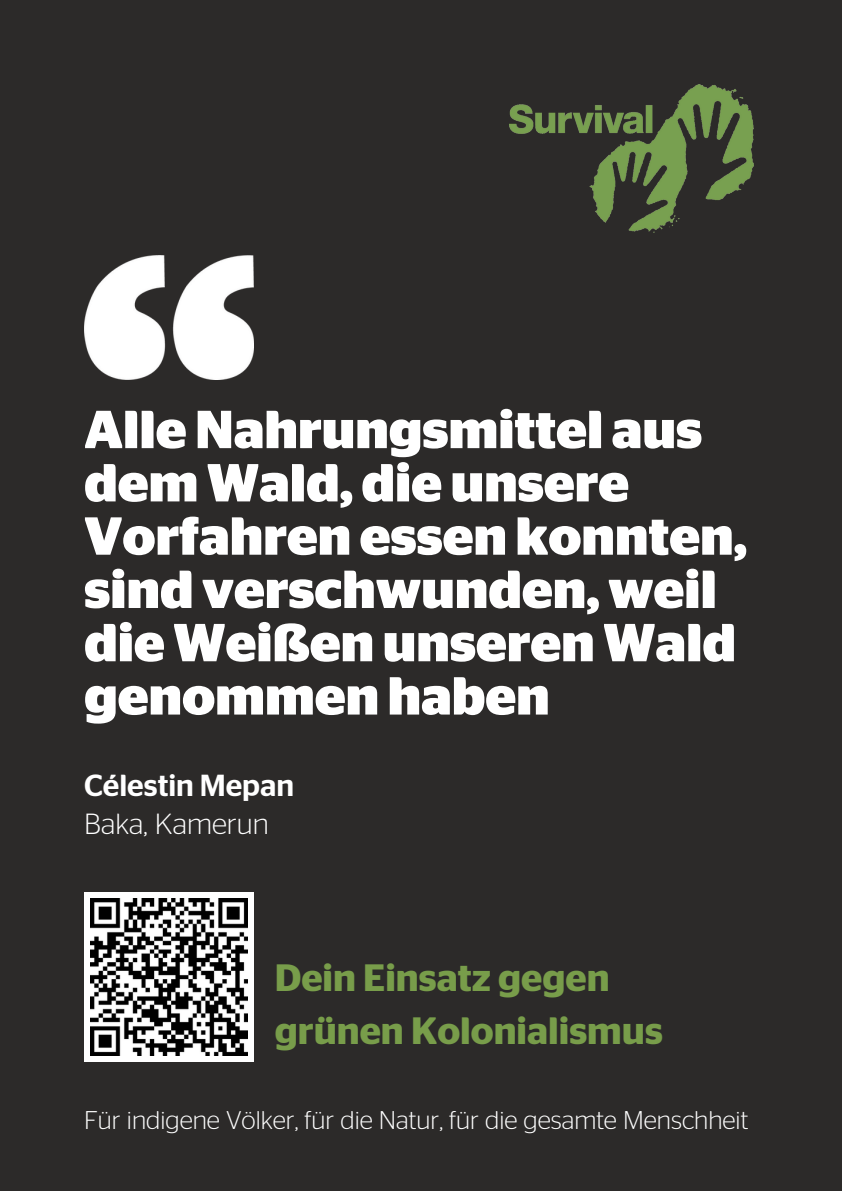
<style>
.page{position:relative;width:842px;height:1191px;background:#fff}
.page>*{position:absolute;margin:0;border:0;box-sizing:border-box;transform-origin:0 0}
.t1{font:700 53.3px/53.2px "Stag Sans";color:#fff}
.t2{font:600 38px/53px "Stag Sans";color:#789d4a}
.t3{font:500 30.4px "Stag Sans";color:#fff}
.t4{font:300 29.1px "Stag Sans";color:#fff}
.t5{font:300 25.6px "Stag Sans";color:#fff}
</style>
<div class="page">
<div style="left:0;top:0;width:842px;height:1190px;background:#2c2a29"></div>
<img style="left:84px;top:256px;width:170px;height:123px">
<img style="left:509px;top:84px;width:244px;height:148px">
<div style="left:84px;top:892px;width:170px;height:169px;background:#fff"></div>
<img style="left:91px;top:898px;width:156px;height:157px">
<p class="t1" style="left:84px;top:405px;width:664px">Alle Nahrungsmittel aus dem Wald, die unsere<br>Vorfahren essen konnten, sind verschwunden, weil die Weißen unseren Wald genommen haben</p>
<p class="t3" style="left:84px;top:771px;width:212px">Célestin Mepan</p>
<h1 class="t4" style="left:84px;top:810px;width:186px">Baka, Kamerun</h1>
<h4 class="t2" style="left:275px;top:953px;width:390px">Dein Einsatz gegen grünen Kolonialismus</h4>
<h3 class="t5" style="left:84px;top:1108px;width:666px">Für indigene Völker, für die Natur, für die gesamte Menschheit</h3>
</div>
